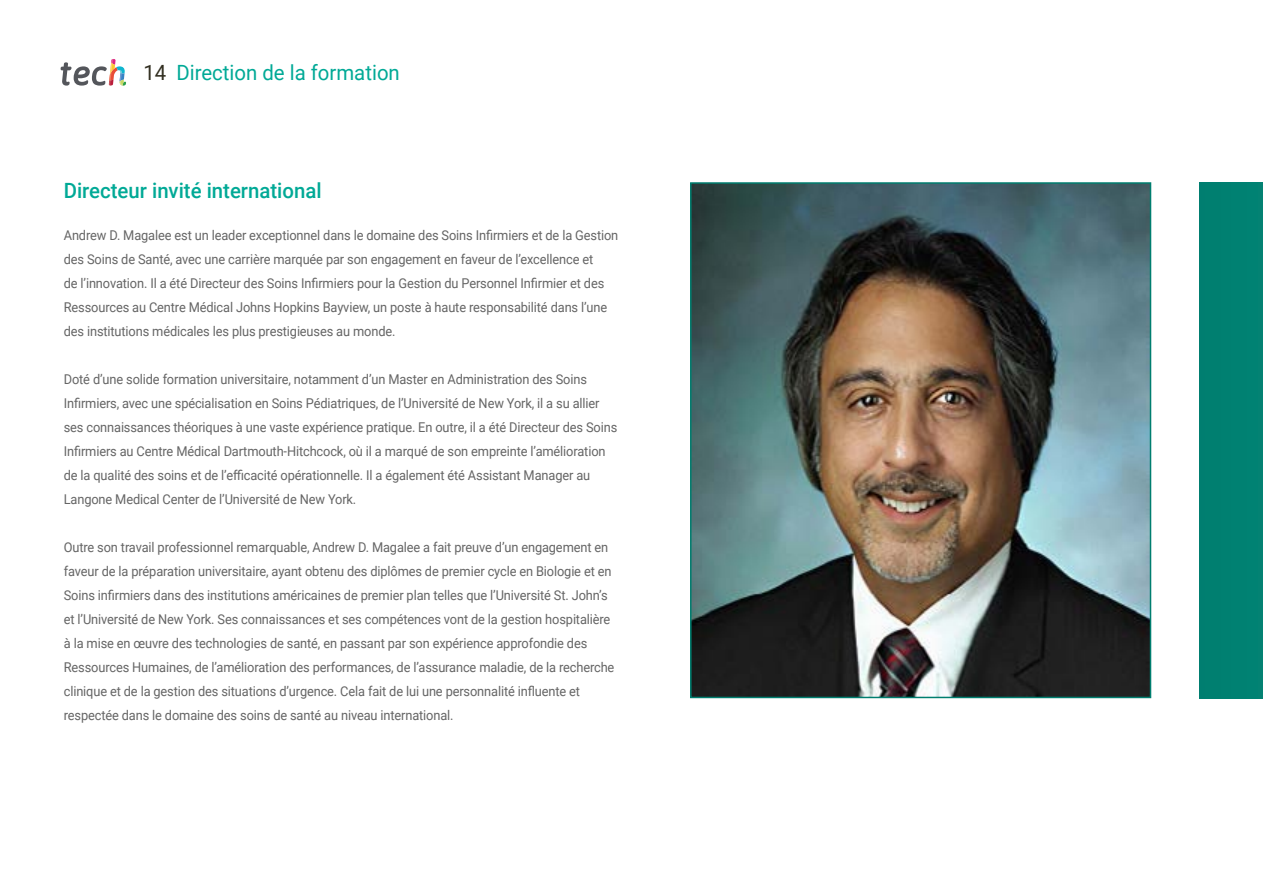
<style>
.page{position:relative;width:1263px;height:893px;background:#fff}
.page>*{position:absolute;margin:0;border:0;box-sizing:border-box;transform-origin:0 0}
.t1{font:500 21px "Roboto";color:#00a996}
.t2{font:21px "Roboto";color:#00a996}
.t3{font:13.5px/24px "Roboto";letter-spacing:-.01em;color:#656565;scale:.95 1}
.s1{color:#312e20}
</style>
<div class="page">
<div style="left:1199px;top:182px;width:64px;height:516px;background:#008071"></div>
<img style="left:693px;top:185px;width:455px;height:510px">
<div style="left:690px;top:182px;width:461px;height:516px;border:2px solid #007e6f"></div>
<svg style="left:61px;top:59px;width:65px;height:27px"></svg>
<h1 class="t2" style="left:144px;top:57px;width:258px"><span class="s1">14</span> Direction de la formation</h1>
<h1 class="t1" style="left:64px;top:176px;width:259px">Directeur invité international</h1>
<p class="t3" style="left:64px;top:222px;width:585px">Andrew D. Magalee est un leader exceptionnel dans le domaine des Soins Infirmiers et de la Gestion des Soins de Santé, avec une carrière marquée par son engagement en faveur de l’excellence et<br>de l’innovation. Il a été Directeur des Soins Infirmiers pour la Gestion du Personnel Infirmier et des Ressources au Centre Médical Johns Hopkins Bayview, un poste à haute responsabilité dans l’une des institutions médicales les plus prestigieuses au monde.</p>
<p class="t3" style="left:64px;top:366px;width:584px">Doté d’une solide formation universitaire, notamment d’un Master en Administration des Soins Infirmiers, avec une spécialisation en Soins Pédiatriques, de l’Université de New York, il a su allier ses connaissances théoriques à une vaste expérience pratique. En outre, il a été Directeur des Soins Infirmiers au Centre Médical Dartmouth-Hitchcock, où il a marqué de son empreinte l’amélioration de la qualité des soins et de l’efficacité opérationnelle. Il a également été Assistant Manager au Langone Medical Center de l’Université de New York.</p>
<p class="t3" style="left:64px;top:534px;width:581px">Outre son travail professionnel remarquable, Andrew D. Magalee a fait preuve d’un engagement en faveur de la préparation universitaire, ayant obtenu des diplômes de premier cycle en Biologie et en Soins infirmiers dans des institutions américaines de premier plan telles que l’Université St. John’s et l’Université de New York. Ses connaissances et ses compétences vont de la gestion hospitalière à la mise en œuvre des technologies de santé, en passant par son expérience approfondie des Ressources Humaines, de l’amélioration des performances, de l’assurance maladie, de la recherche clinique et de la gestion des situations d’urgence. Cela fait de lui une personnalité influente et respectée dans le domaine des soins de santé au niveau international.</p>
</div>
